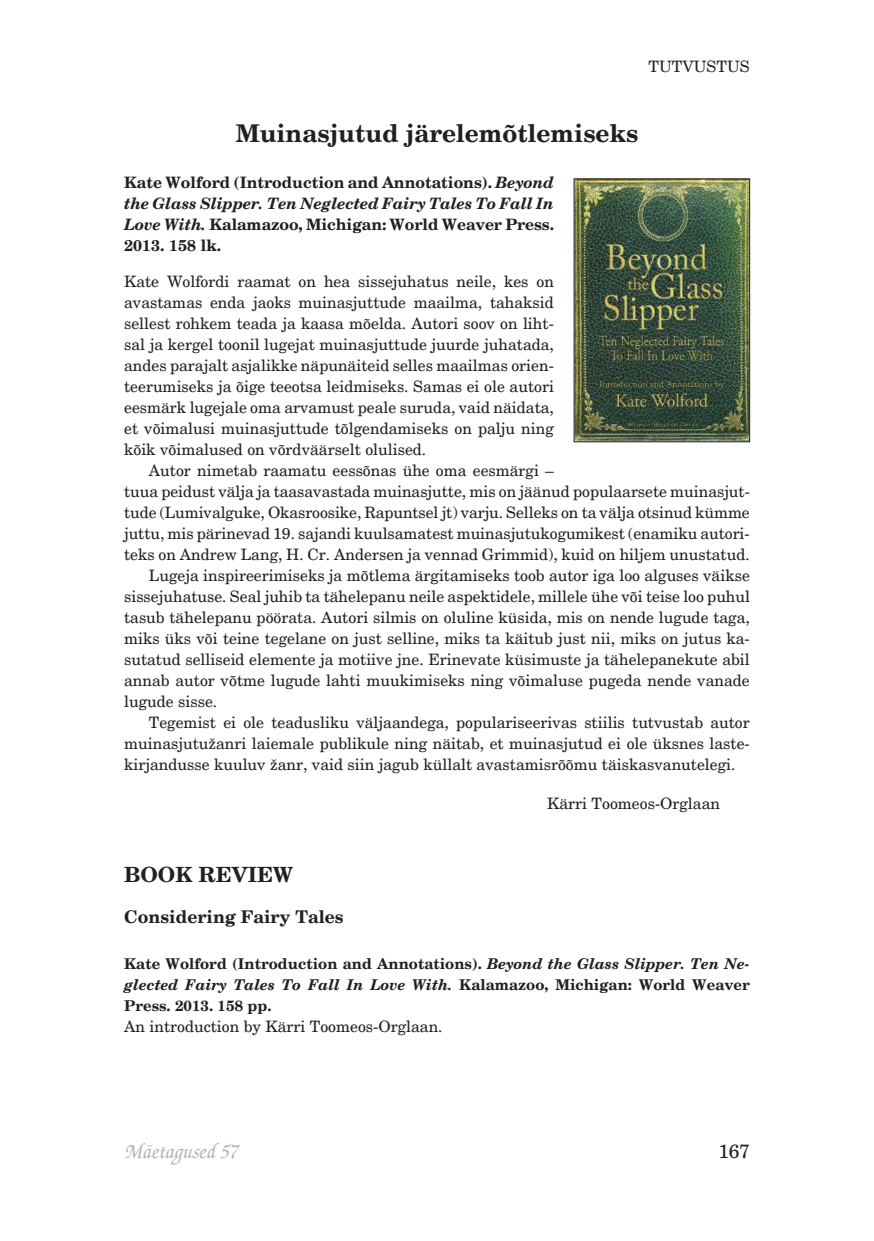
<style>
.page{position:relative;width:874px;height:1241px;background:#fff}
.page>*{position:absolute;margin:0;border:0;box-sizing:border-box;transform-origin:0 0}
.t1{font:700 24.5px "New Century Schlbk";color:#231f20}
.t2{font:italic 500 21px "Zapf Chancery";color:#b2b3b7}
.t3{font:700 21px "New Century Schlbk";color:#231f20}
.t4{font:19.25px "New Century Schlbk";color:#231f20}
.t5{font:700 17.5px "New Century Schlbk";color:#231f20}
.t6{font:15.75px/21px "New Century Schlbk";color:#231f20;text-align:justify}
.t7{font:700 15.75px/21px "New Century Schlbk";letter-spacing:-.005em;color:#231f20;text-align:justify}
.t8{font:700 14.88px/21px "New Century Schlbk";color:#231f20;text-align:justify}
.s1{font-style:italic}
</style>
<div class="page">
<img style="left:575px;top:181px;width:172px;height:259px">
<div style="left:573px;top:179px;width:176px;height:263px;border:1px solid #231f20"></div>
<p class="t6" style="left:648px;top:56px;width:103px">TUTVUSTUS</p>
<h1 class="t1" style="left:235px;top:118px;width:404px">Muinasjutud järelemõtlemiseks</h1>
<p class="t7" style="left:124px;top:172px;width:431px">Kate Wolford (Introduction and Annotations). <span class="s1">Beyond the Glass Slipper. Ten Neglected Fairy Tales To Fall In Love With.</span> Kalamazoo, Michigan: World Weaver Press.<br>2013. 158 lk.</p>
<p class="t6" style="left:124px;top:271px;width:431px">Kate Wolfordi raamat on hea sissejuhatus neile, kes on avastamas enda jaoks muinasjuttude maailma, tahaksid sellest rohkem teada ja kaasa mõelda. Autori soov on liht&shy;sal ja kergel toonil lugejat muinasjuttude juurde juhatada, andes parajalt asjalikke näpunäiteid selles maailmas orien&shy;teerumiseks ja õige teeotsa leidmiseks. Samas ei ole autori eesmärk lugejale oma arvamust peale suruda, vaid näidata, et võimalusi muinasjuttude tõlgendamiseks on palju ning kõik võimalused on võrdväärselt olulised.</p>
<p class="t6" style="left:149px;top:460px;width:406px">Autor nimetab raamatu eessõnas ühe oma eesmärgi –</p>
<p class="t6" style="left:124px;top:481px;width:627px">tuua peidust välja ja taasavastada muinasjutte, mis on jäänud populaarsete muinasjut-</p>
<p class="t6" style="left:124px;top:502px;width:627px">tude (Lumivalguke, Okasroosike, Rapuntsel jt) varju. Selleks on ta välja otsinud kümme</p>
<p class="t6" style="left:124px;top:523px;width:627px">juttu, mis pärinevad 19. sajandi kuulsamatest muinasjutukogumikest (enamiku autori-</p>
<p class="t6" style="left:124px;top:544px;width:627px">teks on Andrew Lang, H. Cr. Andersen ja vennad Grimmid), kuid on hiljem unustatud.</p>
<p class="t6" style="left:149px;top:565px;width:602px">Lugeja inspireerimiseks ja mõtlema ärgitamiseks toob autor iga loo alguses väikse</p>
<p class="t6" style="left:124px;top:586px;width:627px">sissejuhatuse. Seal juhib ta tähelepanu neile aspektidele, millele ühe või teise loo puhul</p>
<p class="t6" style="left:124px;top:607px;width:627px">tasub tähelepanu pöörata. Autori silmis on oluline küsida, mis on nende lugude taga,</p>
<p class="t6" style="left:124px;top:628px;width:627px">miks üks või teine tegelane on just selline, miks ta käitub just nii, miks on jutus ka-</p>
<p class="t6" style="left:124px;top:649px;width:627px">sutatud selliseid elemente ja motiive jne. Erinevate küsimuste ja tähelepanekute abil</p>
<p class="t6" style="left:124px;top:670px;width:627px">annab autor võtme lugude lahti muukimiseks ning võimaluse pugeda nende vanade</p>
<p class="t6" style="left:124px;top:691px;width:95px">lugude sisse.</p>
<p class="t6" style="left:149px;top:712px;width:602px">Tegemist ei ole teadusliku väljaandega, populariseerivas stiilis tutvustab autor</p>
<p class="t6" style="left:124px;top:733px;width:627px">muinasjutužanri laiemale publikule ning näitab, et muinasjutud ei ole üksnes laste-</p>
<p class="t6" style="left:124px;top:754px;width:612px">kirjandusse kuuluv žanr, vaid siin jagub küllalt avastamisrõõmu täiskasvanutelegi.</p>
<p class="t6" style="left:547px;top:793px;width:174px">Kärri Toomeos-Orglaan</p>
<h2 class="t3" style="left:124px;top:860px;width:171px">BOOK REVIEW</h2>
<p class="t5" style="left:124px;top:905px;width:221px">Considering Fairy Tales</p>
<p class="t8" style="left:124px;top:953px;width:627px">Kate Wolford (Introduction and Annotations). <span class="s1">Beyond the Glass Slipper. Ten Ne&shy;glected Fairy Tales To Fall In Love With.</span> Kalamazoo, Michigan: World Weaver Press. 2013. 158 pp.</p>
<p class="t6" style="left:124px;top:1016px;width:320px">An introduction by Kärri Toomeos-Orglaan.</p>
<h2 class="t2" style="left:124px;top:1137px;width:115px">Mäetagused 57</h2>
<p class="t4" style="left:718px;top:1139px;width:33px">167</p>
</div>
